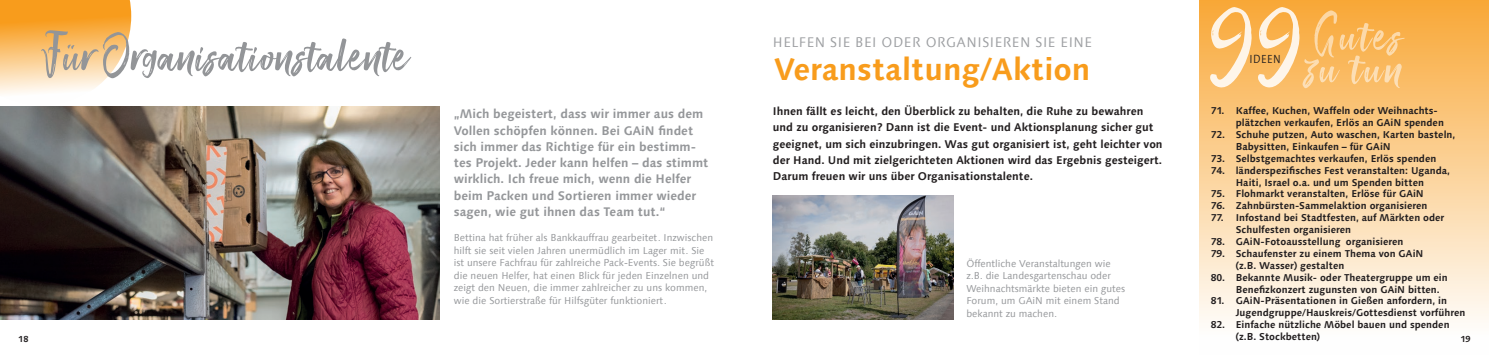
<style>
.page{position:relative;width:1489px;height:355px;background:#fff}
.page>*{position:absolute;margin:0;border:0;box-sizing:border-box;transform-origin:0 0}
.t1{font:61.25px "Smithen";color:#939598;scale:.93 1}
.t2{font:700 31.25px "Linotype Syntax Com";color:#f89c1c}
.t3{font:14px "Linotype Syntax Com";letter-spacing:.04em;color:#9d9fa2}
.t4{font:700 12.5px/16.2px "Linotype Syntax Com";color:#95979a}
.t5{font:11.75px "Linotype Syntax Com";letter-spacing:.05em;color:#231f20;scale:.86 1}
.t6{font:700 11.25px/16.2px "Linotype Syntax Com";color:#231f20}
.t7{font:700 10px/11.9px "Linotype Syntax Com";color:#231f20}
.t8{font:10px/12.5px "Linotype Syntax Com";color:#95979a}
.t9{font:700 8.75px "Linotype Syntax Com";color:#231f20}
</style>
<div class="page">
<svg style="left:0;top:0;width:131px;height:94px"></svg>
<div style="left:1199px;top:0;width:289px;height:354px;background:linear-gradient(to bottom,#f8a737,#fff)"></div>
<svg style="left:1209px;top:6px;width:195px;height:83px"></svg>
<img style="left:0;top:107px;width:439px;height:212px">
<img style="left:772px;top:195px;width:181px;height:124px">
<h1 class="t1" style="left:41px;top:17px;width:397px">Für Organisationstalente</h1>
<h3 class="t3" style="left:772px;top:33px;width:321px">HELFEN SIE BEI ODER ORGANISIEREN SIE EINE</h3>
<h2 class="t2" style="left:774px;top:49px;width:318px">Veranstaltung/Aktion</h2>
<p class="t5" style="left:1249px;top:51px;width:38px">IDEEN</p>
<p class="t6" style="left:772px;top:103px;width:391px">Ihnen fällt es leicht, den Überblick zu behalten, die Ruhe zu bewahren und zu organisieren? Dann ist die Event- und Aktionsplanung sicher gut geeignet, um sich einzubringen. Was gut organisiert ist, geht leichter von der Hand. Und mit zielgerichteten Aktionen wird das Ergebnis gesteigert.<br>Darum freuen wir uns über Organisationstalente.</p>
<p class="t7" style="left:1235px;top:104px;width:210px;text-indent:-25px">71. Kaffee, Kuchen, Waffeln oder Weihnachts&shy;plätzchen verkaufen, Erlös an GAiN spenden</p>
<p class="t7" style="left:1235px;top:128px;width:221px;text-indent:-25px">72. Schuhe putzen, Auto waschen, Karten basteln,<br>Babysitten, Einkaufen – für GAiN</p>
<p class="t7" style="left:1210px;top:152px;width:227px">73. Selbstgemachtes verkaufen, Erlös spenden</p>
<p class="t7" style="left:1210px;top:164px;width:241px;text-align:center">74. länderspezifisches Fest veranstalten: Uganda,<br>Haiti, Israel o.a. und um Spenden bitten</p>
<p class="t7" style="left:1210px;top:188px;width:215px">75. Flohmarkt veranstalten, Erlöse für GAiN</p>
<p class="t7" style="left:1210px;top:199px;width:218px">76. Zahnbürsten-Sammelaktion organisieren</p>
<p class="t7" style="left:1235px;top:211px;width:210px;text-indent:-25px">77. Infostand bei Stadtfesten, auf Märkten oder<br>Schulfesten organisieren</p>
<p class="t7" style="left:1210px;top:235px;width:194px">78. GAiN-Fotoausstellung organisieren</p>
<p class="t7" style="left:1235px;top:247px;width:189px;text-indent:-25px">79. Schaufenster zu einem Thema von GAiN (z.B. Wasser) gestalten</p>
<p class="t7" style="left:1235px;top:271px;width:213px;text-indent:-25px">80. Bekannte Musik- oder Theatergruppe um ein<br>Benefizkonzert zugunsten von GAiN bitten.</p>
<p class="t7" style="left:1235px;top:294px;width:231px;text-indent:-25px">81. GAiN-Präsentationen in Gießen anfordern, in<br>Jugendgruppe/Hauskreis/Gottesdienst vorführen</p>
<p class="t7" style="left:1235px;top:318px;width:215px;text-indent:-25px">82. Einfache nützliche Möbel bauen und spenden (z.B. Stockbetten)</p>
<p class="t4" style="left:454px;top:105px;width:256px">„Mich begeistert, dass wir immer aus dem Vollen schöpfen können. Bei GAiN findet sich immer das Richtige für ein bestimm&shy;tes Projekt. Jeder kann helfen – das stimmt wirklich. Ich freue mich, wenn die Helfer beim Packen und Sortieren immer wieder sagen, wie gut ihnen das Team tut.“</p>
<p class="t8" style="left:454px;top:231px;width:262px">Bettina hat früher als Bankkauffrau gearbeitet. Inzwischen hilft sie seit vielen Jahren unermüdlich im Lager mit. Sie ist unsere Fachfrau für zahlreiche Pack-Events. Sie begrüßt die neuen Helfer, hat einen Blick für jeden Einzelnen und zeigt den Neuen, die immer zahlreicher zu uns kommen, wie die Sortierstraße für Hilfsgüter funktioniert.</p>
<p class="t8" style="left:966px;top:257px;width:160px">Öffentliche Veranstaltungen wie z.B. die Landesgartenschau oder<br>Weihnachtsmärkte bieten ein gutes<br>Forum, um GAiN mit einem Stand bekannt zu machen.</p>
<p class="t9" style="left:18px;top:333px;width:12px">18</p>
<p class="t9" style="left:1460px;top:333px;width:12px">19</p>
</div>
